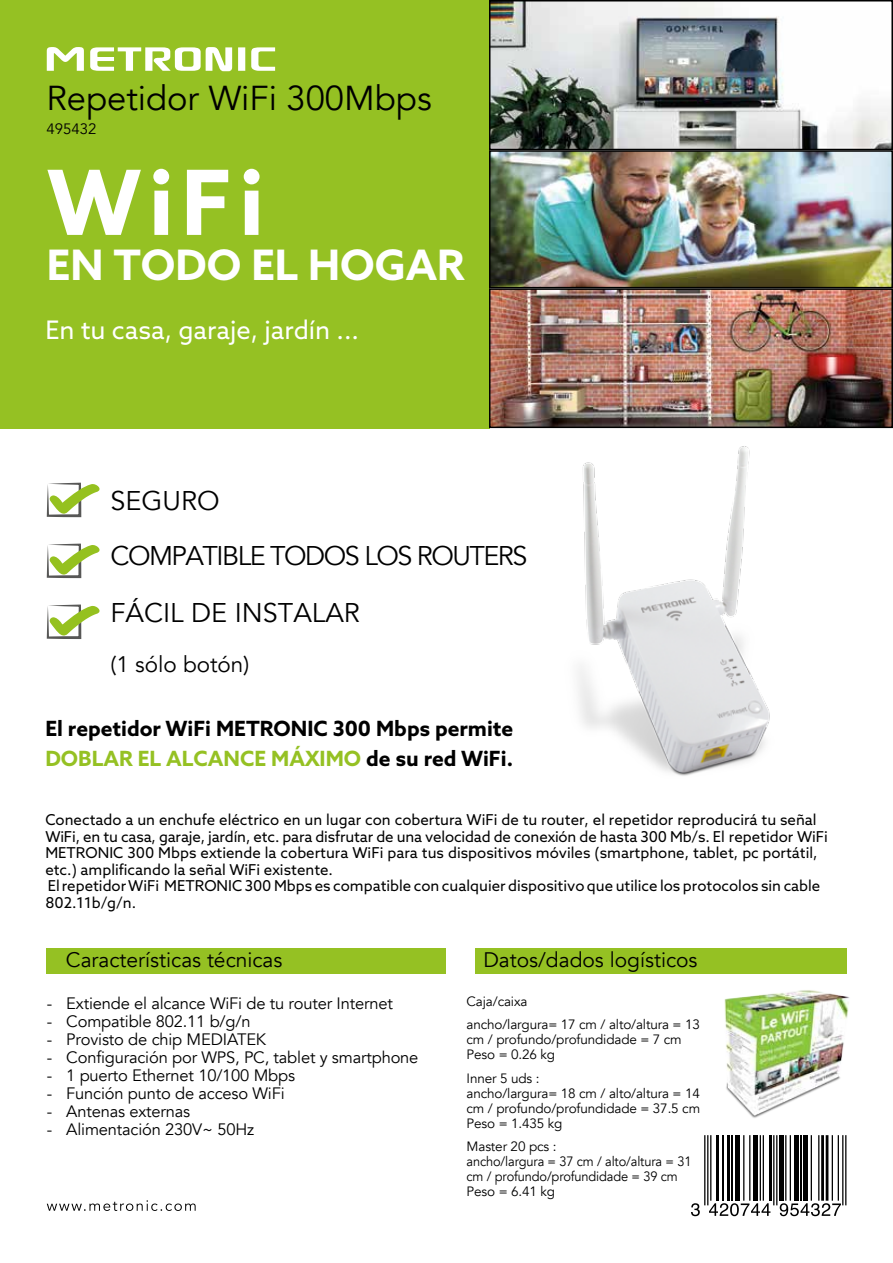
<style>
.page{position:relative;width:893px;height:1263px;background:#fff}
.page>*{position:absolute;margin:0;border:0;box-sizing:border-box;transform-origin:0 0}
.t1{font:700 90px "Azo Sans";color:#fff}
.t2{font:700 42px "Azo Sans";color:#fff}
.t3{font:34.5px "Avenir";color:#000}
.t4{font:27px/54.6px "Avenir";letter-spacing:-.055em;color:#000}
.t5{font:27px "Avenir";color:#000}
.t6{font:25.5px "Azo Sans";color:#fff}
.t7{font:22.5px "Avenir";color:#000}
.t8{font:700 21px/29.7px "Azo Sans";color:#000}
.t9{font:21px "Avenir";color:#000}
.t10{font:16.5px "Avenir";letter-spacing:-.01em;color:#000}
.t11{font:15px/16.5px "Azo Sans";color:#000}
.t12{font:15px "Avenir";color:#000}
.t13{font:13.5px/15px "Avenir";letter-spacing:-.01em;color:#000}
.s1{color:#95c123}
</style>
<div class="page">
<div style="left:0;top:0;width:489px;height:428px;background:#95c123"></div>
<div style="left:47px;top:948px;width:399px;height:26px;background:#95c123"></div>
<div style="left:475px;top:948px;width:371px;height:26px;background:#95c123"></div>
<svg style="left:47px;top:483px;width:53px;height:34px"></svg>
<svg style="left:47px;top:544px;width:53px;height:34px"></svg>
<svg style="left:47px;top:604px;width:53px;height:35px"></svg>
<img style="left:492px;top:3px;width:398px;height:144px">
<div style="left:489px;top:0;width:404px;height:150px;border:2px solid #000"></div>
<img style="left:492px;top:153px;width:398px;height:272px">
<div style="left:489px;top:150px;width:404px;height:138px;border:2px solid #000"></div>
<div style="left:489px;top:288px;width:404px;height:140px;border:2px solid #000"></div>
<img style="left:523px;top:428px;width:302px;height:348px">
<hr style="left:707px;top:1135px;width:1px;height:70px;background:#000">
<hr style="left:704px;top:1135px;width:1px;height:70px;background:#000">
<hr style="left:710px;top:1135px;width:1px;height:66px;background:#000">
<hr style="left:716px;top:1135px;width:3px;height:66px;background:#000">
<hr style="left:722px;top:1135px;width:1px;height:66px;background:#000">
<hr style="left:727px;top:1135px;width:2px;height:66px;background:#000">
<hr style="left:731px;top:1135px;width:1px;height:66px;background:#000">
<hr style="left:736px;top:1135px;width:4px;height:66px;background:#000">
<hr style="left:749px;top:1135px;width:1px;height:66px;background:#000">
<hr style="left:743px;top:1135px;width:1px;height:66px;background:#000">
<hr style="left:754px;top:1135px;width:4px;height:66px;background:#000">
<hr style="left:763px;top:1135px;width:1px;height:66px;background:#000">
<hr style="left:760px;top:1135px;width:1px;height:66px;background:#000">
<hr style="left:769px;top:1135px;width:2px;height:66px;background:#000">
<hr style="left:776px;top:1135px;width:1px;height:70px;background:#000">
<hr style="left:773px;top:1135px;width:1px;height:70px;background:#000">
<hr style="left:779px;top:1135px;width:4px;height:66px;background:#000">
<hr style="left:790px;top:1135px;width:1px;height:66px;background:#000">
<hr style="left:785px;top:1135px;width:1px;height:66px;background:#000">
<hr style="left:794px;top:1135px;width:4px;height:66px;background:#000">
<hr style="left:800px;top:1135px;width:1px;height:66px;background:#000">
<hr style="left:803px;top:1135px;width:4px;height:66px;background:#000">
<hr style="left:818px;top:1135px;width:1px;height:66px;background:#000">
<hr style="left:811px;top:1135px;width:1px;height:66px;background:#000">
<hr style="left:826px;top:1135px;width:2px;height:66px;background:#000">
<hr style="left:821px;top:1135px;width:3px;height:66px;background:#000">
<hr style="left:845px;top:1135px;width:1px;height:70px;background:#000">
<hr style="left:842px;top:1135px;width:1px;height:70px;background:#000">
<hr style="left:838px;top:1135px;width:1px;height:66px;background:#000">
<hr style="left:832px;top:1135px;width:1px;height:66px;background:#000">
<svg style="left:691px;top:1203px;width:9px;height:13px"></svg>
<svg style="left:709px;top:1203px;width:61px;height:13px"></svg>
<svg style="left:780px;top:1203px;width:61px;height:13px"></svg>
<svg style="left:47px;top:1200px;width:149px;height:11px"></svg>
<svg style="left:90px;top:47px;width:185px;height:24px"></svg>
<svg style="left:47px;top:47px;width:37px;height:24px"></svg>
<img style="left:724px;top:990px;width:126px;height:128px">
<h3 class="t3" style="left:46px;top:77px;width:387px">Repetidor WiFi 300Mbps</h3>
<p class="t12" style="left:46px;top:119px;width:52px">495432</p>
<h1 class="t1" style="left:47px;top:143px;width:219px">WiFi</h1>
<h2 class="t2" style="left:47px;top:237px;width:419px">EN TODO EL HOGAR</h2>
<h3 class="t6" style="left:45px;top:313px;width:315px">En tu casa, garaje, jardín ...</h3>
<h3 class="t4" style="left:111px;top:474px;width:418px">SEGURO<br>COMPATIBLE TODOS LOS ROUTERS</h3>
<h3 class="t5" style="left:111px;top:597px;width:251px">FÁCIL DE INSTALAR</h3>
<h3 class="t7" style="left:111px;top:651px;width:140px">(1 sólo botón)</h3>
<h3 class="t8" style="left:45px;top:713px;width:469px">El repetidor WiFi METRONIC 300 Mbps permite<br><span class="s1">DOBLAR EL ALCANCE MÁXIMO</span> de su red WiFi.</h3>
<p class="t11" style="left:45px;top:811px;width:784px">Conectado a un enchufe eléctrico en un lugar con cobertura WiFi de tu router, el repetidor reproducirá tu señal WiFi, en tu casa, garaje, jardín, etc. para disfrutar de una velocidad de conexión de hasta 300 Mb/s. El repetidor WiFi METRONIC 300 Mbps extiende la cobertura WiFi para tus dispositivos móviles (smartphone, tablet, pc portátil, etc.) amplificando la señal WiFi existente.<br>El repetidorWiFi METRONIC 300 Mbps es compatible con cualquier dispositivo que utilice los protocolos sin cable 802.11b/g/n.</p>
<h3 class="t9" style="left:66px;top:947px;width:218px">Características técnicas</h3>
<h3 class="t9" style="left:483px;top:947px;width:216px">Datos/dados logísticos</h3>
<p class="t10" style="left:47px;top:993px;width:348px">- Extiende el alcance WiFi de tu router Internet</p>
<p class="t10" style="left:47px;top:1011px;width:205px">- Compatible 802.11 b/g/n</p>
<p class="t10" style="left:47px;top:1029px;width:221px">- Provisto de chip MEDIATEK</p>
<p class="t10" style="left:47px;top:1047px;width:373px">- Configuración por WPS, PC, tablet y smartphone</p>
<p class="t10" style="left:47px;top:1065px;width:250px">- 1 puerto Ethernet 10/100 Mbps</p>
<p class="t10" style="left:47px;top:1083px;width:239px">- Función punto de acceso WiFi</p>
<p class="t10" style="left:47px;top:1101px;width:145px">- Antenas externas</p>
<p class="t10" style="left:47px;top:1119px;width:209px">- Alimentación 230V~ 50Hz</p>
<p class="t13" style="left:467px;top:989px;width:235px;line-height:23.5px">Caja/caixa<br>ancho/largura= 17 cm / alto/altura = 13</p>
<p class="t13" style="left:467px;top:1032px;width:217px">cm / profundo/profundidade = 7 cm<br>Peso = 0.26 kg</p>
<p class="t13" style="left:467px;top:1071px;width:235px">Inner 5 uds :<br>ancho/largura= 18 cm / alto/altura = 14 cm / profundo/profundidade = 37.5 cm<br>Peso = 1.435 kg</p>
<p class="t13" style="left:467px;top:1139px;width:226px">Master 20 pcs :<br>ancho/largura = 37 cm / alto/altura = 31 cm / profundo/profundidade = 39 cm<br>Peso = 6.41 kg</p>
</div>
